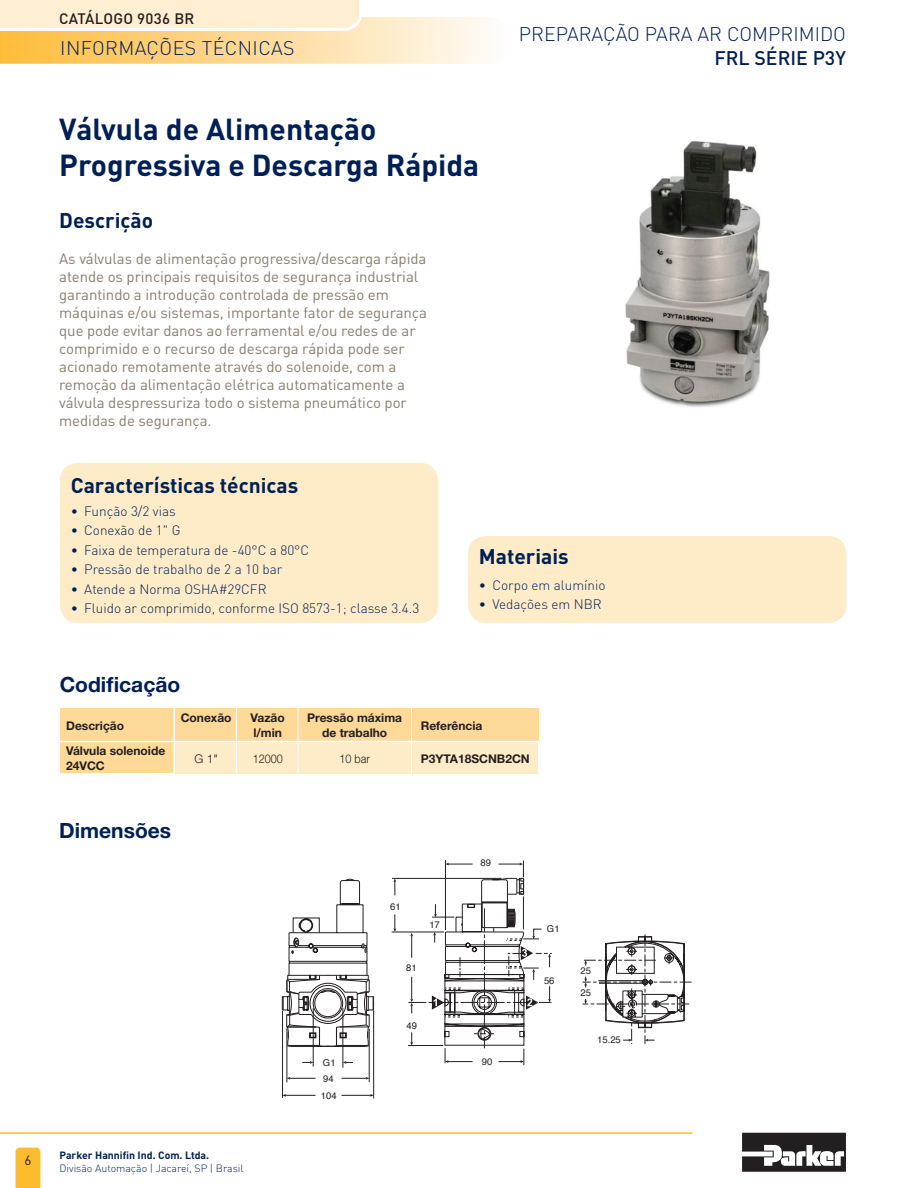
<style>
.page{position:relative;width:918px;height:1188px;background:#fff}
.page>*{position:absolute;margin:0;border:0;box-sizing:border-box;transform-origin:0 0}
.t1{font:700 30px/36px "DIN";color:#001f56}
.t2{font:700 21px "DIN";color:#001f56}
.t3{font:700 21px "Helvetica Neue LT Std";color:#001f56}
.t4{font:300 19.5px "DIN";color:#001f56}
.t5{font:300 19.5px "DIN";letter-spacing:.02em;color:#001f56}
.t6{font:500 19.5px "DIN";color:#001f56}
.t7{font:15px/18px "DIN";letter-spacing:-.005em;color:#887d6e}
.t8{font:500 15px "DIN";letter-spacing:.02em;color:#231f20}
.t9{font:300 13.5px "DIN";color:#001f56}
.t10{font:13.5px "DIN";color:#231f20}
.t11{font:700 12px "Helvetica Neue LT Std";color:#231f20}
.t12{font:300 12px "Helvetica Neue LT Std";color:#231f20;scale:.9 1}
.t13{font:300 12px "Helvetica Neue LT Std";color:#231f20}
.t14{font:300 10.5px "DIN";color:#001f56}
.t15{font:700 10.5px "DIN";color:#001f56}
.t16{font:9.45px "Helvetica";color:#231f20}
</style>
<div class="page">
<svg style="left:742px;top:1133px;width:104px;height:39px"></svg>
<svg style="left:16px;top:1148px;width:24px;height:40px"></svg>
<svg style="left:0;top:0;width:487px;height:64px;background:#fee5b8"></svg>
<hr style="left:0;top:1132px;width:692px;height:2px;background:#fdbb2e">
<div style="left:174px;top:731px;width:364px;height:42px;background:#feecc8"></div>
<div style="left:60px;top:726px;width:115px;height:47px;background:#fed998"></div>
<div style="left:60px;top:708px;width:478px;height:34px;background:#fed998"></div>
<hr style="left:173px;top:705px;width:2px;height:71px;background:#fff">
<hr style="left:236px;top:705px;width:1px;height:71px;background:#fff">
<hr style="left:298px;top:705px;width:1px;height:71px;background:#fff">
<hr style="left:411px;top:705px;width:1px;height:71px;background:#fff">
<hr style="left:58px;top:741px;width:485px;height:1px;background:#fff">
<div style="left:60px;top:463px;width:378px;height:160px;background:#feecc8;border-radius:18px"></div>
<div style="left:468px;top:536px;width:378px;height:87px;background:#feecc8;border-radius:18px"></div>
<img style="left:625px;top:141px;width:145px;height:267px">
<hr style="left:445px;top:860px;width:1px;height:70px;background:#231f20">
<hr style="left:392px;top:878px;width:109px;height:1px;background:#231f20">
<hr style="left:392px;top:932px;width:52px;height:1px;background:#231f20">
<hr style="left:282px;top:1011px;width:1px;height:87px;background:#231f20">
<hr style="left:313px;top:1008px;width:1px;height:59px;background:#231f20">
<hr style="left:343px;top:1008px;width:1px;height:60px;background:#231f20">
<hr style="left:287px;top:1028px;width:1px;height:54px;background:#231f20">
<hr style="left:369px;top:1029px;width:1px;height:53px;background:#231f20">
<hr style="left:373px;top:1010px;width:1px;height:88px;background:#231f20">
<svg style="left:342px;top:1077px;width:27px;height:3px"></svg>
<svg style="left:287px;top:1077px;width:29px;height:3px"></svg>
<svg style="left:302px;top:1061px;width:11px;height:3px"></svg>
<svg style="left:343px;top:1061px;width:10px;height:3px"></svg>
<svg style="left:342px;top:1094px;width:32px;height:3px"></svg>
<hr style="left:285px;top:1095px;width:31px;height:1px;background:#231f20">
<svg style="left:393px;top:914px;width:3px;height:18px"></svg>
<svg style="left:393px;top:879px;width:3px;height:16px"></svg>
<svg style="left:281px;top:879px;width:93px;height:168px"></svg>
<svg style="left:408px;top:861px;width:144px;height:204px"></svg>
<svg style="left:583px;top:934px;width:109px;height:110px"></svg>
<p class="t10" style="left:24px;top:1151px;width:9px">6</p>
<p class="t8" style="left:59px;top:9px;width:137px">CATÁLOGO 9036 BR</p>
<h3 class="t5" style="left:60px;top:36px;width:236px">INFORMAÇÕES TÉCNICAS</h3>
<h1 class="t1" style="left:59px;top:109px;width:422px">Válvula de Alimentação<br>Progressiva e Descarga Rápida</h1>
<h2 class="t2" style="left:59px;top:207px;width:96px">Descrição</h2>
<p class="t7" style="left:59px;top:250px;width:369px">As válvulas de alimentação progressiva/descarga rápida atende os principais requisitos de segurança industrial garantindo a introdução controlada de pressão em máquinas e/ou sistemas, importante fator de segurança que pode evitar danos ao ferramental e/ou redes de ar comprimido e o recurso de descarga rápida pode ser acionado remotamente através do solenoide, com a remoção da alimentação elétrica automaticamente a válvula despressuriza todo o sistema pneumático por medidas de segurança.</p>
<h3 class="t4" style="left:519px;top:22px;width:329px">PREPARAÇÃO PARA AR COMPRIMIDO</h3>
<h3 class="t6" style="left:714px;top:45px;width:133px">FRL SÉRIE P3Y</h3>
<h2 class="t2" style="left:71px;top:472px;width:229px">Características técnicas</h2>
<p class="t9" style="left:71px;top:503px;width:107px">• Função 3/2 vias</p>
<p class="t9" style="left:71px;top:522px;width:111px">• Conexão de 1" G</p>
<p class="t9" style="left:71px;top:542px;width:240px">• Faixa de temperatura de -40°C a 80°C</p>
<p class="t9" style="left:71px;top:561px;width:213px">• Pressão de trabalho de 2 a 10 bar</p>
<p class="t9" style="left:71px;top:581px;width:197px">• Atende a Norma OSHA#29CFR</p>
<p class="t9" style="left:71px;top:600px;width:350px">• Fluido ar comprimido, conforme ISO 8573-1; classe 3.4.3</p>
<h2 class="t3" style="left:60px;top:672px;width:122px">Codificação</h2>
<h2 class="t2" style="left:479px;top:543px;width:91px">Materiais</h2>
<p class="t9" style="left:479px;top:577px;width:128px">• Corpo em alumínio</p>
<p class="t9" style="left:479px;top:596px;width:124px">• Vedações em NBR</p>
<p class="t11" style="left:66px;top:718px;width:59px">Descrição</p>
<p class="t11" style="left:66px;top:743px;width:101px">Válvula solenoide</p>
<p class="t11" style="left:66px;top:758px;width:40px">24VCC</p>
<p class="t11" style="left:181px;top:711px;width:52px">Conexão</p>
<p class="t11" style="left:251px;top:711px;width:36px">Vazão</p>
<p class="t11" style="left:307px;top:711px;width:96px">Pressão máxima</p>
<p class="t11" style="left:253px;top:725px;width:30px">l/min</p>
<p class="t11" style="left:322px;top:725px;width:67px">de trabalho</p>
<p class="t11" style="left:421px;top:718px;width:63px">Referência</p>
<p class="t13" style="left:195px;top:751px;width:25px">G 1"</p>
<p class="t12" style="left:253px;top:751px;width:35px">12000</p>
<p class="t12" style="left:340px;top:751px;width:35px">10 bar</p>
<p class="t11" style="left:421px;top:751px;width:111px">P3YTA18SCNB2CN</p>
<h2 class="t3" style="left:59px;top:818px;width:113px">Dimensões</h2>
<p class="t15" style="left:60px;top:1149px;width:151px">Parker Hannifin Ind. Com. Ltda.</p>
<p class="t14" style="left:60px;top:1162px;width:185px">Divisão Automação | Jacareí, SP | Brasil</p>
<p class="t16" style="left:323px;top:1055px;width:14px">G1</p>
<p class="t16" style="left:323px;top:1071px;width:12px">94</p>
<p class="t16" style="left:321px;top:1088px;width:17px">104</p>
<p class="t16" style="left:390px;top:899px;width:12px">61</p>
<p class="t16" style="left:406px;top:961px;width:12px">81</p>
<p class="t16" style="left:429px;top:918px;width:12px">17</p>
<p class="t16" style="left:407px;top:1019px;width:12px">49</p>
<p class="t16" style="left:481px;top:855px;width:12px">89</p>
<p class="t16" style="left:482px;top:1055px;width:12px">90</p>
<p class="t16" style="left:547px;top:922px;width:14px">G1</p>
<p class="t16" style="left:544px;top:973px;width:12px">56</p>
<p class="t16" style="left:580px;top:964px;width:12px">25</p>
<p class="t16" style="left:581px;top:986px;width:12px">25</p>
<p class="t16" style="left:597px;top:1033px;width:25px">15.25</p>
</div>
